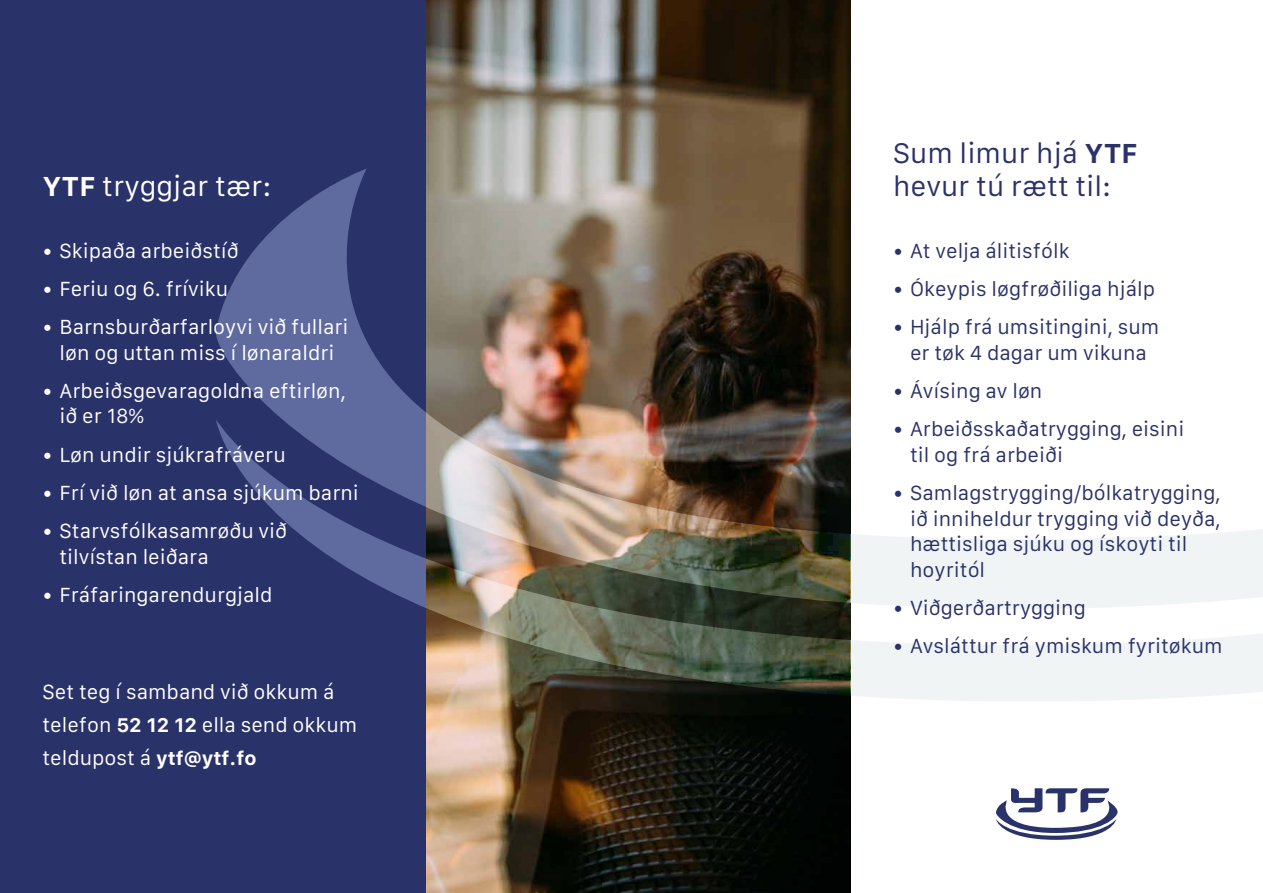
<style>
.page{position:relative;width:1263px;height:893px;background:#fff}
.page>*{position:absolute;margin:0;border:0;box-sizing:border-box;transform-origin:0 0}
.t1{font:27px/33px "Galvji";color:#2a326a}
.t2{font:27px "Galvji";color:#fff}
.t3{font:19.5px/25.5px "Galvji";color:#fff}
.t4{font:19.5px/25.5px "Galvji";color:#2a326a}
.s1{font-weight:700}
</style>
<div class="page">
<img style="left:425px;top:0;width:425px;height:893px">
<div style="left:0;top:0;width:425px;height:893px;background:#2a326a"></div>
<img style="left:216px;top:169px;width:634px;height:250px">
<img style="left:216px;top:419px;width:634px;height:283px">
<svg style="left:850px;top:419px;width:413px;height:283px"></svg>
<svg style="left:996px;top:788px;width:121px;height:52px"></svg>
<h1 class="t2" style="left:43px;top:171px;width:230px"><span class="s1">YTF</span> tryggjar tær:</h1>
<p class="t3" style="left:43px;top:238px;width:198px">• Skipaða arbeiðstíð</p>
<p class="t3" style="left:43px;top:277px;width:187px">• Feriu og 6. fríviku</p>
<p class="t3" style="left:43px;top:315px;width:308px;text-align:center">• Barnsburðarfarloyvi við fullari løn og uttan miss í lønaraldri</p>
<p class="t3" style="left:60px;top:379px;width:288px;text-indent:-17px">• Arbeiðsgevaragoldna eftirløn, ið er 18%</p>
<p class="t3" style="left:43px;top:442px;width:245px">• Løn undir sjúkrafráveru</p>
<p class="t3" style="left:43px;top:481px;width:318px">• Frí við løn at ansa sjúkum barni</p>
<p class="t3" style="left:60px;top:519px;width:229px;text-indent:-17px">• Starvsfólkasamrøðu við tilvístan leiðara</p>
<p class="t3" style="left:43px;top:583px;width:232px">• Fráfaringarendurgjald</p>
<p class="t3" style="left:43px;top:676px;width:316px;line-height:33px">Set teg í samband við okkum á telefon <span class="s1">52 12 12</span> ella send okkum teldupost á <span class="s1">ytf@ytf.fo</span></p>
<h1 class="t1" style="left:893px;top:138px;width:246px">Sum limur hjá <span class="s1">YTF </span>hevur tú rætt til:</h1>
<p class="t4" style="left:893px;top:238px;width:178px">• At velja álitisfólk</p>
<p class="t4" style="left:893px;top:277px;width:264px">• Ókeypis løgfrøðiliga hjálp</p>
<p class="t4" style="left:893px;top:315px;width:268px;text-align:center">• Hjálp frá umsitingini, sum er tøk 4 dagar um vikuna</p>
<p class="t4" style="left:893px;top:379px;width:151px">• Ávísing av løn</p>
<p class="t4" style="left:910px;top:417px;width:276px;text-indent:-17px">• Arbeiðsskaðatrygging, eisini til og frá arbeiði</p>
<p class="t4" style="left:910px;top:481px;width:312px;text-indent:-17px">• Samlagstrygging/bólkatrygging, ið inniheldur trygging við deyða, hættisliga sjúku og ískoyti til hoyritól</p>
<p class="t4" style="left:893px;top:596px;width:194px">• Viðgerðartrygging</p>
<p class="t4" style="left:893px;top:634px;width:331px">• Avsláttur frá ymiskum fyritøkum</p>
</div>
